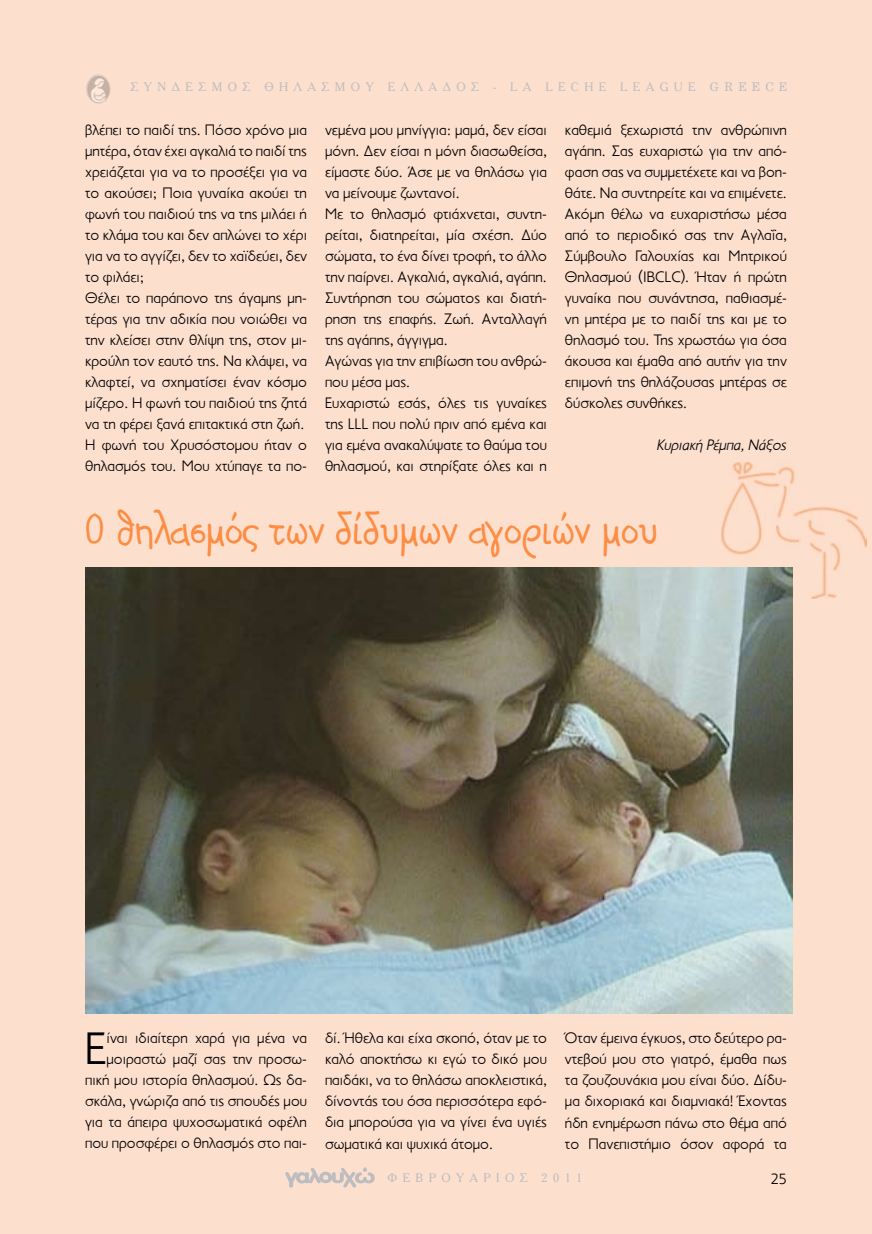
<style>
.page{position:relative;width:872px;height:1234px;background:#fff}
.page>*{position:absolute;margin:0;border:0;box-sizing:border-box;transform-origin:0 0}
.t1{font:49.5px "PF Kids Age Ten";letter-spacing:-.02em;color:#fc8d43}
.t2{font:300 45.9px "PF Transport";color:#000}
.t3{font:300 15.3px/21px "PF Transport";color:#000;text-align:justify}
.t4{font:italic 300 15.3px "PF Transport";color:#000}
.t5{font:300 15px "PF Transport";color:#000}
.t6{font:12px "PF Cheltenham";letter-spacing:.45em;color:#bcbdc0}
.s1{font-family:"PF Century"}
</style>
<div class="page">
<div style="left:0;top:0;width:872px;height:1233px;background:#fddfce"></div>
<img style="left:85px;top:567px;width:707px;height:446px">
<svg style="left:285px;top:1167px;width:90px;height:20px"></svg>
<img style="left:86px;top:74px;width:25px;height:30px">
<p class="t6" style="left:130px;top:80px;width:658px">ΣΥΝΔΕΣΜΟΣ ΘΗΛΑΣΜΟΥ ΕΛΛΑΔΟΣ - LA LECHE LEAGUE <span class="s1">GREECE</span></p>
<p class="t3" style="left:85px;top:119px;width:223px;text-align:left">βλέπει το παιδί της. Πόσο χρόνο μια μητέρα, όταν έχει αγκαλιά το παιδί της χρειάζεται για να το προσέξει για να το ακούσει; Ποια γυναίκα ακούει τη φωνή του παιδιού της να της μιλάει ή το κλάμα του και δεν απλώνει το χέρι για να το αγγίζει, δεν το χαϊδεύει, δεν το φιλάει;<br>Θέλει το παράπονο της άγαμης μη&shy;τέρας για την αδικία που νοιώθει να την κλείσει στην θλίψη της, στον μι&shy;κρούλη τον εαυτό της. Να κλάψει, να κλαφτεί, να σχηματίσει έναν κόσμο μίζερο. Η φωνή του παιδιού της ζητά να τη φέρει ξανά επιτακτικά στη ζωή.<br>Η φωνή του Χρυσόστομου ήταν ο θηλασμός του. Μου χτύπαγε τα πο-</p>
<p class="t3" style="left:325px;top:119px;width:223px;text-align:left">νεμένα μου μηνίγγια: μαμά, δεν είσαι μόνη. Δεν είσαι η μόνη διασωθείσα, είμαστε δύο. Άσε με να θηλάσω για να μείνουμε ζωντανοί.<br>Με το θηλασμό φτιάχνεται, συντη&shy;ρείται, διατηρείται, μία σχέση. Δύο σώματα, το ένα δίνει τροφή, το άλλο την παίρνει. Αγκαλιά, αγκαλιά, αγάπη.<br>Συντήρηση του σώματος και διατή&shy;ρηση της επαφής. Ζωή. Ανταλλαγή της αγάπης, άγγιγμα.<br>Αγώνας για την επιβίωση του ανθρώ&shy;που μέσα μας.<br>Ευχαριστώ εσάς, όλες τις γυναίκες της LLL που πολύ πριν από εμένα και για εμένα ανακαλύψατε το θαύμα του θηλασμού, και στηρίξατε όλες και η</p>
<p class="t3" style="left:565px;top:119px;width:223px">καθεμιά ξεχωριστά την ανθρώπινη αγάπη. Σας ευχαριστώ για την από&shy;φαση σας να συμμετέχετε και να βοη&shy;θάτε. Να συντηρείτε και να επιμένετε.<br>Ακόμη θέλω να ευχαριστήσω μέσα από το περιοδικό σας την Αγλαΐα, Σύμβουλο Γαλουχίας και Μητρικού Θηλασμού (IBCLC). Ήταν ή πρώτη γυναίκα που συνάντησα, παθιασμέ&shy;νη μητέρα με το παιδί της και με το θηλασμό του. Της χρωστάω για όσα άκουσα και έμαθα από αυτήν για την επιμονή της θηλάζουσας μητέρας σε δύσκολες συνθήκες.</p>
<p class="t4" style="left:657px;top:436px;width:131px">Κυριακή Ρέμπα, Νάξος</p>
<h1 class="t1" style="left:85px;top:504px;width:575px">Ο θηλασμός των δίδυμων αγοριών μου</h1>
<h2 class="t2" style="left:85px;top:1022px;width:23px">Ε</h2>
<p class="t3" style="left:85px;top:1027px;width:223px;text-align:right">ίναι ιδιαίτερη χαρά για μένα να μοιραστώ μαζί σας την προσω&shy;πική μου ιστορία θηλασμού. Ως δα&shy;σκάλα, γνώριζα από τις σπουδές μου για τα άπειρα ψυχοσωματικά οφέλη που προσφέρει ο θηλασμός στο παι-</p>
<p class="t3" style="left:325px;top:1027px;width:223px">δί. Ήθελα και είχα σκοπό, όταν με το καλό αποκτήσω κι εγώ το δικό μου παιδάκι, να το θηλάσω αποκλειστικά, δίνοντάς του όσα περισσότερα εφό&shy;δια μπορούσα για να γίνει ένα υγιές σωματικά και ψυχικά άτομο.</p>
<p class="t3" style="left:565px;top:1027px;width:223px">Όταν έμεινα έγκυος, στο δεύτερο ρα&shy;ντεβού μου στο γιατρό, έμαθα πως τα ζουζουνάκια μου είναι δύο. Δίδυ&shy;μα διχοριακά και διαμνιακά! Έχοντας ήδη ενημέρωση πάνω στο θέμα από το Πανεπιστήμιο όσον αφορά τα</p>
<p class="t6" style="left:387px;top:1170px;width:196px">ΦΕΒΡΟΥΑΡΙΟΣ 2011</p>
<p class="t5" style="left:770px;top:1169px;width:18px">25</p>
</div>
